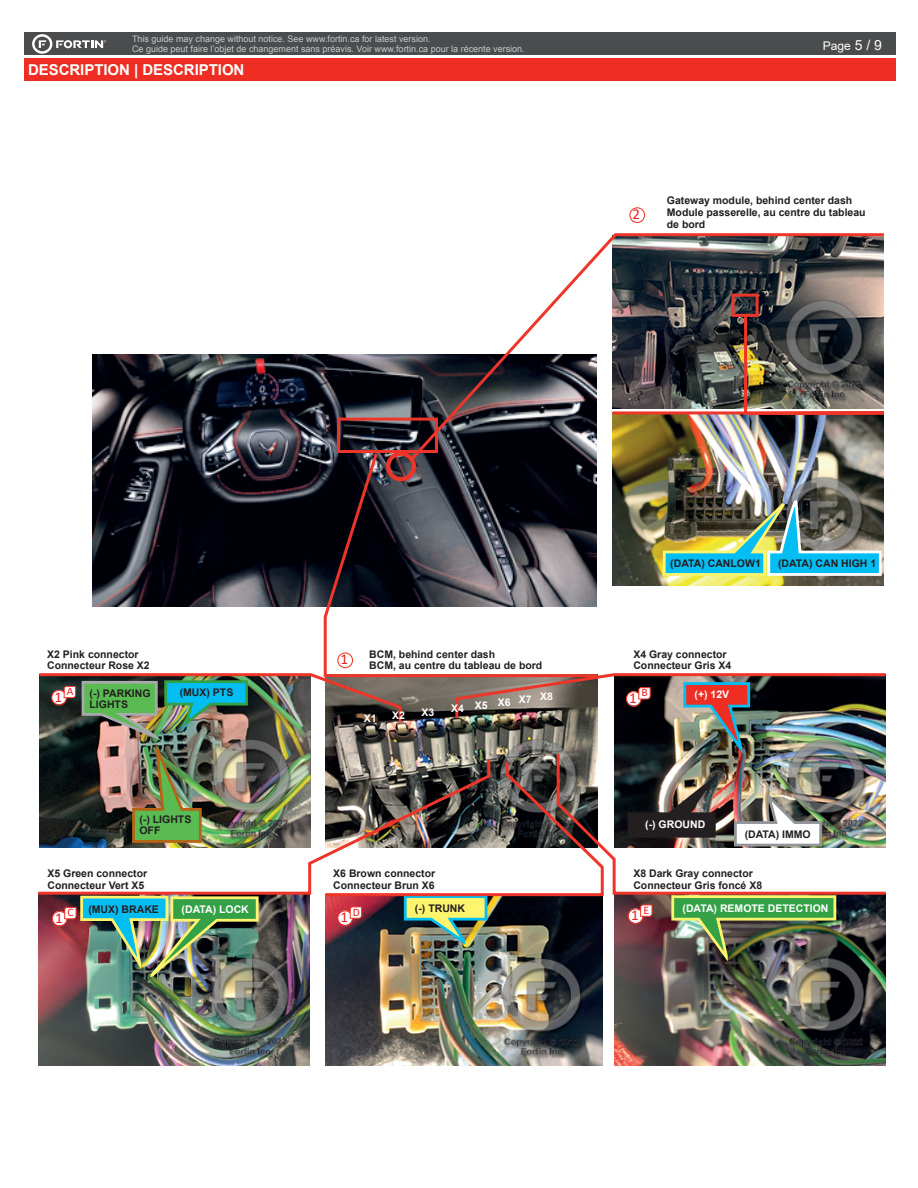
<style>
.page{position:relative;width:918px;height:1188px;background:#fff}
.page>*{position:absolute;margin:0;border:0;box-sizing:border-box;transform-origin:0 0}
.t1{font:700 15px "Arial";letter-spacing:-.005em;color:#fff}
.t2{font:15px "Calibri";color:#ee1d23}
.t3{font:12px "Arial";color:#fff}
.t4{font:11.55px "Calibri";color:#ee1d23}
.t5{font:700 10.5px/11.6px "Arial";color:#231f20}
.t6{font:700 10.5px "Arial";color:#fff}
.t7{font:9px/9.8px "Arial";color:#c7c8ca}
.s1{font-size:13.95px}
</style>
<div class="page">
<div style="left:24px;top:33px;width:872px;height:22px;background:#4b4c4d"></div>
<div style="left:24px;top:58px;width:872px;height:23px;background:#ee2e22"></div>
<svg style="left:32px;top:34px;width:74px;height:20px"></svg>
<img style="left:326px;top:679px;width:229px;height:80px">
<img style="left:92px;top:354px;width:314px;height:252px">
<svg style="left:322px;top:450px;width:275px;height:229px"></svg>
<img style="left:39px;top:740px;width:272px;height:17px">
<img style="left:38px;top:896px;width:272px;height:170px">
<img style="left:614px;top:896px;width:272px;height:170px">
<img style="left:612px;top:465px;width:272px;height:120px">
<div style="left:337px;top:418px;width:101px;height:35px;border:3px solid #ee3529"></div>
<img style="left:406px;top:233px;width:478px;height:232px">
<div style="left:386px;top:451px;width:30px;height:30px;border:4px solid #ee3529;border-radius:50%"></div>
<svg style="left:628px;top:904px;width:25px;height:20px"></svg>
<svg style="left:629px;top:207px;width:16px;height:16px"></svg>
<svg style="left:131px;top:746px;width:72px;height:11px"></svg>
<img style="left:661px;top:495px;width:222px;height:82px">
<img style="left:670px;top:896px;width:168px;height:65px">
<img style="left:39px;top:652px;width:364px;height:88px">
<img style="left:454px;top:672px;width:432px;height:80px">
<img style="left:38px;top:757px;width:454px;height:139px">
<img style="left:555px;top:751px;width:331px;height:145px">
<div style="left:731px;top:294px;width:28px;height:23px;border:3px solid #ee3529"></div>
<img style="left:609px;top:311px;width:275px;height:105px">
<img style="left:52px;top:894px;width:208px;height:89px">
<img style="left:325px;top:945px;width:277px;height:121px">
<img style="left:322px;top:759px;width:283px;height:186px">
<p class="t7" style="left:132px;top:34px;width:394px">This guide may change without notice. See www.fortin.ca for latest version.<br>Ce guide peut faire l’objet de changement sans préavis. Voir www.fortin.ca pour la récente version.</p>
<h1 class="t1" style="left:28px;top:59px;width:218px">DESCRIPTION | DESCRIPTION</h1>
<p class="t3" style="left:823px;top:38px;width:61px">Page <span class="s1">5 / 9</span></p>
<p class="t2" style="left:633px;top:204px;width:9px">2</p>
<p class="t5" style="left:667px;top:195px;width:200px">Gateway module, behind center dash<br>Module passerelle, au centre du tableau de bord</p>
<p class="t5" style="left:670px;top:558px;width:92px">(DATA) CANLOW1</p>
<p class="t5" style="left:778px;top:558px;width:100px">(DATA) CAN HIGH 1</p>
<p class="t5" style="left:47px;top:648px;width:104px">X2 Pink connector<br>Connecteur Rose X2</p>
<p class="t2" style="left:341px;top:649px;width:9px">1</p>
<p class="t5" style="left:369px;top:648px;width:175px">BCM, behind center dash<br>BCM, au centre du tableau de bord</p>
<p class="t5" style="left:633px;top:648px;width:99px">X4 Gray connector<br>Connecteur Gris X4</p>
<p class="t4" style="left:67px;top:683px;width:8px">A</p>
<p class="t2" style="left:55px;top:686px;width:9px">1</p>
<p class="t5" style="left:90px;top:688px;width:63px">(-) PARKING</p>
<p class="t5" style="left:180px;top:687px;width:55px">(MUX) PTS</p>
<p class="t5" style="left:90px;top:699px;width:40px">LIGHTS</p>
<p class="t6" style="left:364px;top:711px;width:14px">X1</p>
<p class="t6" style="left:392px;top:708px;width:14px">X2</p>
<p class="t6" style="left:421px;top:704px;width:14px">X3</p>
<p class="t6" style="left:451px;top:701px;width:14px">X4</p>
<p class="t6" style="left:475px;top:693px;width:79px">X5 X6 X7 X8</p>
<p class="t4" style="left:642px;top:685px;width:8px">B</p>
<p class="t2" style="left:629px;top:688px;width:9px">1</p>
<p class="t6" style="left:695px;top:687px;width:36px">(+) 12V</p>
<p class="t5" style="left:139px;top:814px;width:53px;line-height:11.1px">(-) LIGHTS<br>OFF</p>
<p class="t6" style="left:645px;top:817px;width:62px">(-) GROUND</p>
<p class="t5" style="left:745px;top:828px;width:68px">(DATA) IMMO</p>
<p class="t5" style="left:47px;top:868px;width:101px">X5 Green connector<br>Connecteur Vert X5</p>
<p class="t5" style="left:633px;top:868px;width:130px">X8 Dark Gray connector<br>Connecteur Gris foncé X8</p>
<p class="t5" style="left:333px;top:868px;width:104px">X6 Brown connector<br>Connecteur Brun X6</p>
<p class="t2" style="left:341px;top:907px;width:9px">1</p>
<p class="t4" style="left:353px;top:904px;width:9px">D</p>
<p class="t5" style="left:415px;top:902px;width:52px">(-) TRUNK</p>
<p class="t6" style="left:683px;top:900px;width:148px">(DATA) REMOTE DETECTION</p>
<p class="t5" style="left:88px;top:904px;width:72px">(MUX) BRAKE</p>
<p class="t6" style="left:182px;top:902px;width:69px">(DATA) LOCK</p>
<p class="t4" style="left:643px;top:902px;width:7px">E</p>
<p class="t4" style="left:67px;top:904px;width:8px">C</p>
<p class="t2" style="left:631px;top:905px;width:9px">1</p>
<p class="t2" style="left:55px;top:908px;width:9px">1</p>
</div>
